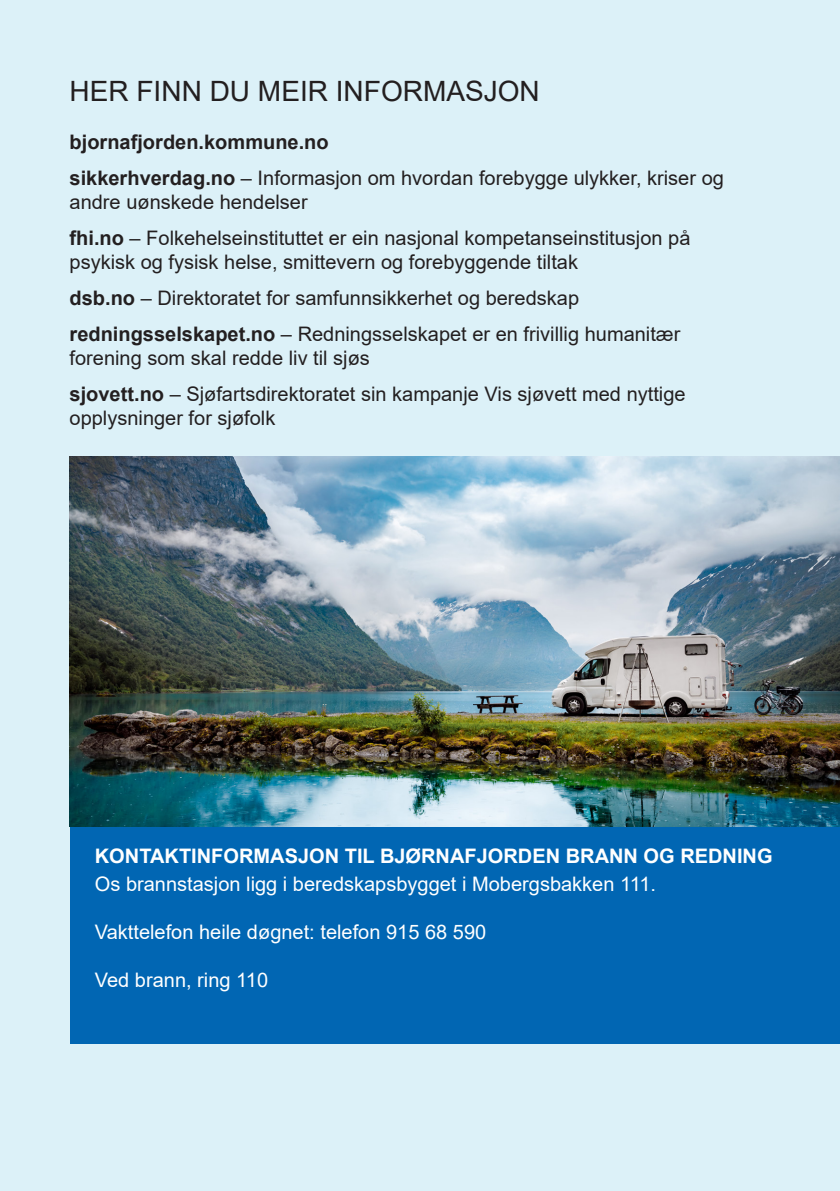
<style>
.page{position:relative;width:840px;height:1191px;background:#fff}
.page>*{position:absolute;margin:0;border:0;box-sizing:border-box;transform-origin:0 0}
.Utheving{font:28px "Arial";color:#231f20}
.Utheving-2{font:20px/24px "Arial";color:#231f20}
.Utheving-3{font:20px "Arial";color:#fff}
.Utheving-4{font:700 20px "Arial";color:#fff}
.Utheving-5{font:700 20px "Arial";color:#231f20}
.s1{font-weight:700}
</style>
<div class="page">
<div style="left:0;top:0;width:839px;height:1191px;background:#dcf1f8"></div>
<div style="left:70px;top:826px;width:769px;height:217px;background:#0166b3"></div>
<img style="left:70px;top:456px;width:769px;height:370px">
<p class="Utheving" style="left:69px;top:71px;width:471px">HER FINN DU MEIR INFORMASJON</p>
<p class="Utheving-5" style="left:69px;top:127px;width:260px">bjornafjorden.kommune.no</p>
<p class="Utheving-2" style="left:69px;top:165px;width:655px"><span class="s1">sikkerhverdag.no</span> – Informasjon om hvordan forebygge ulykker, kriser og andre uønskede hendelser</p>
<p class="Utheving-2" style="left:69px;top:225px;width:622px"><span class="s1">fhi.no</span> – Folkehelseinstituttet er ein nasjonal kompetanseinstitusjon på psykisk og fysisk helse, smittevern og forebyggende tiltak</p>
<p class="Utheving-2" style="left:69px;top:285px;width:511px"><span class="s1">dsb.no</span> – Direktoratet for samfunnsikkerhet og beredskap</p>
<p class="Utheving-2" style="left:69px;top:321px;width:612px"><span class="s1">redningsselskapet.no</span> – Redningsselskapet er en frivillig humanitær forening som skal redde liv til sjøs</p>
<p class="Utheving-2" style="left:69px;top:381px;width:617px"><span class="s1">sjovett.no</span> – Sjøfartsdirektoratet sin kampanje Vis sjøvett med nyttige opplysninger for sjøfolk</p>
<p class="Utheving-4" style="left:95px;top:841px;width:679px">KONTAKTINFORMASJON TIL BJØRNAFJORDEN BRANN OG REDNING</p>
<p class="Utheving-3" style="left:95px;top:870px;width:562px">Os brannstasjon ligg i beredskapsbygget i Mobergsbakken 111.</p>
<p class="Utheving-3" style="left:95px;top:918px;width:392px">Vakttelefon heile døgnet: telefon 915 68 590</p>
<p class="Utheving-3" style="left:95px;top:966px;width:175px">Ved brann, ring 110</p>
</div>
